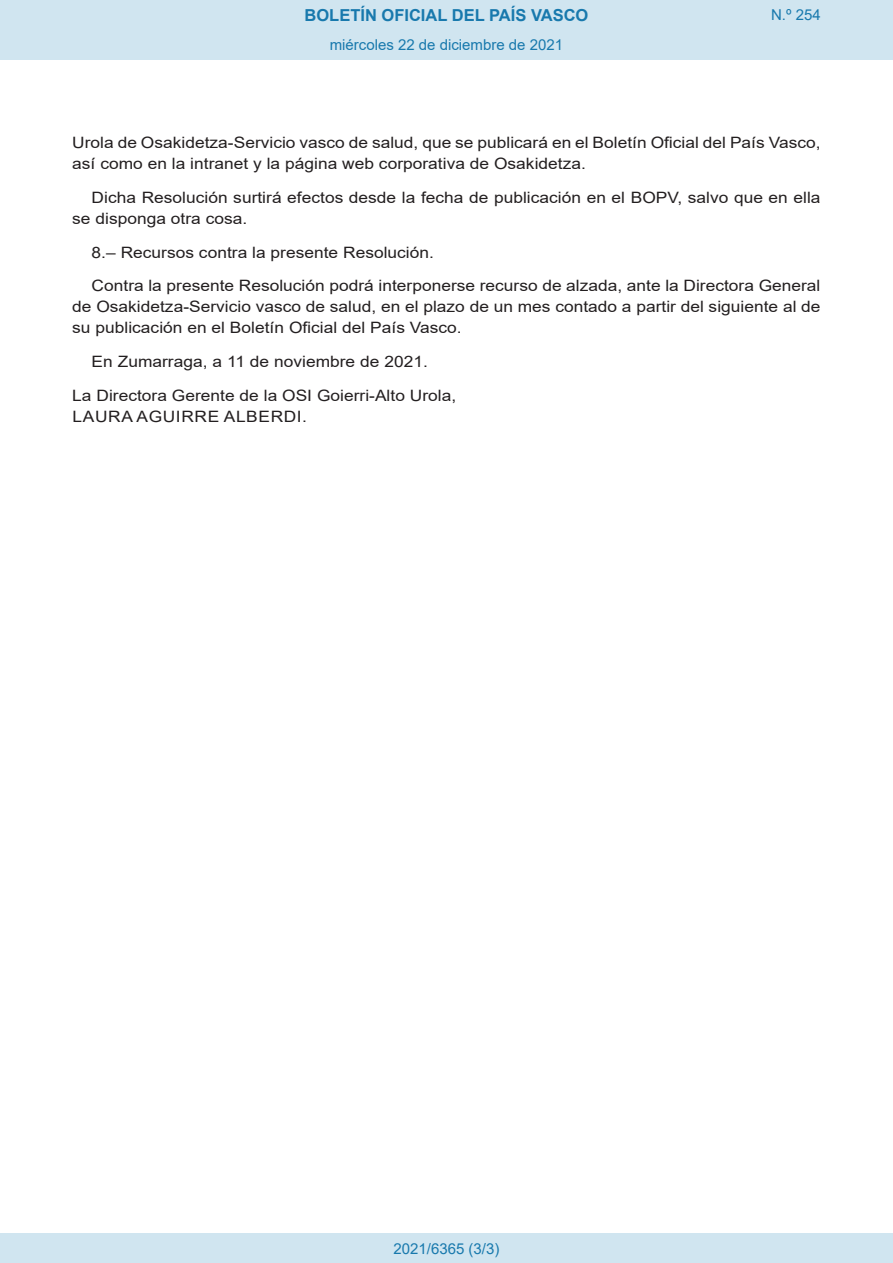
<style>
.page{position:relative;width:893px;height:1263px;background:#fff}
.page>*{position:absolute;margin:0;border:0;box-sizing:border-box;transform-origin:0 0}
.t1{font:700 16.5px "Arial";color:#1879ad}
.BOPVDetalle{font:15.6px/21px "Arial";color:#231f20;scale:1.11 1}
.BOPVFirmaPuesto{font:15.6px "Arial";color:#231f20;scale:1.11 1}
.BOPVFirmaLugFec{font:15.6px "Arial";color:#231f20;scale:1.11 1}
.BOPVFirmaNombre{font:15.6px "Arial";letter-spacing:.035em;color:#231f20;scale:1.11 1}
.Paginacion_Centro{font:15px "Arial";color:#1879ad}
</style>
<div class="page">
<div style="left:0;top:0;width:893px;height:60px;background:#d0e5f0"></div>
<div style="left:0;top:1233px;width:893px;height:30px;background:#d0e5f0"></div>
<p class="t1" style="left:305px;top:3px;width:285px">BOLETÍN OFICIAL DEL PAÍS VASCO</p>
<p class="Paginacion_Centro" style="left:330px;top:35px;width:235px">miércoles 22 de diciembre de 2021</p>
<p class="Paginacion_Centro" style="left:771px;top:5px;width:51px">N.º 254</p>
<p class="BOPVDetalle" style="left:72px;top:132px;width:676px">Urola de Osakidetza-Servicio vasco de salud, que se publicará en el Boletín Oficial del País Vasco, así como en la intranet y la página web corporativa de Osakidetza.</p>
<p class="BOPVDetalle" style="left:72px;top:187px;width:676px;text-indent:19px">Dicha Resolución surtirá efectos desde la fecha de publicación en el BOPV, salvo que en ella se disponga otra cosa.</p>
<p class="BOPVDetalle" style="left:92px;top:242px;width:310px">8.– Recursos contra la presente Resolución.</p>
<p class="BOPVDetalle" style="left:72px;top:275px;width:676px;text-align:justify;text-indent:19px">Contra la presente Resolución podrá interponerse recurso de alzada, ante la Directora General de Osakidetza-Servicio vasco de salud, en el plazo de un mes contado a partir del siguiente al de su publicación en el Boletín Oficial del País Vasco.</p>
<p class="BOPVFirmaLugFec" style="left:92px;top:351px;width:304px">En Zumarraga, a 11 de noviembre de 2021.</p>
<p class="BOPVFirmaPuesto" style="left:72px;top:385px;width:347px">La Directora Gerente de la OSI Goierri-Alto Urola,</p>
<p class="BOPVFirmaNombre" style="left:73px;top:406px;width:213px">LAURA AGUIRRE ALBERDI.</p>
<p class="Paginacion_Centro" style="left:393px;top:1238px;width:107px">2021/6365 (3/3)</p>
</div>
